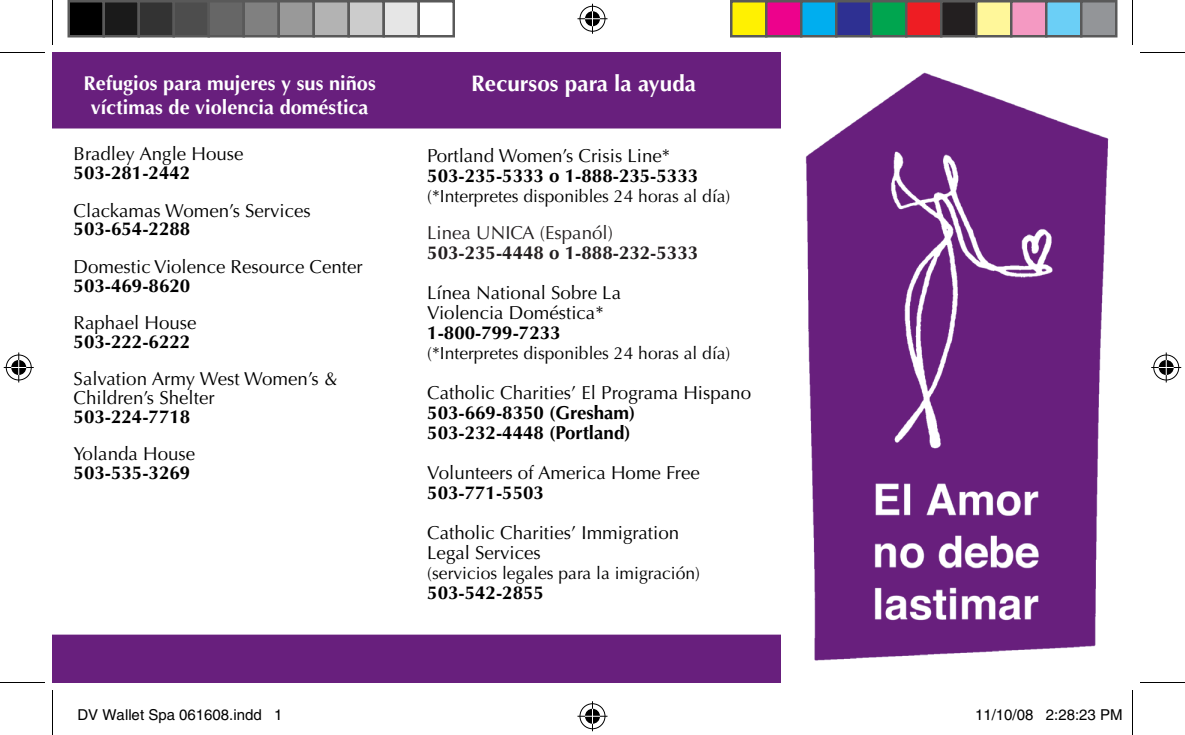
<style>
.page{position:relative;width:1185px;height:735px;background:#fff}
.page>*{position:absolute;margin:0;border:0;box-sizing:border-box;transform-origin:0 0}
.t1{font:700 22.5px "Optima";color:#fff}
.t2{font:700 20px/24px "Optima";color:#fff;text-align:center}
.t3{font:18.75px/18.8px "Optima";color:#000}
.t4{font:700 18.75px "Optima";color:#000}
.t5{font:700 18.75px "Optima";color:#231f20}
.t6{font:18.75px "Optima";color:#231f20}
.t7{font:17.5px "Optima";color:#000}
.t8{font:15px "Helvetica";color:#000}
</style>
<div class="page">
<div style="left:52px;top:52px;width:729px;height:76px;background:#681f7d"></div>
<div style="left:52px;top:635px;width:729px;height:47px;background:#681f7d"></div>
<img style="left:805px;top:72px;width:304px;height:589px">
<hr style="left:0;top:52px;width:45px;height:1px;background:#000">
<hr style="left:1140px;top:52px;width:45px;height:1px;background:#000">
<hr style="left:0;top:682px;width:45px;height:1px;background:#000">
<hr style="left:1140px;top:682px;width:45px;height:1px;background:#000">
<hr style="left:52px;top:0;width:1px;height:45px;background:#000">
<hr style="left:52px;top:690px;width:1px;height:45px;background:#000">
<hr style="left:1132px;top:0;width:1px;height:45px;background:#000">
<hr style="left:1132px;top:690px;width:1px;height:45px;background:#000">
<div style="left:578px;top:5px;width:29px;height:28px;border:3px solid #fff;border-radius:50%"></div>
<hr style="left:578px;top:17px;width:30px;height:3px;background:#fff">
<hr style="left:591px;top:4px;width:3px;height:30px;background:#fff">
<div style="left:583px;top:10px;width:19px;height:18px;border:3px solid #fff;border-radius:50%"></div>
<div style="left:580px;top:6px;width:25px;height:26px;border:1px solid #000;border-radius:50%"></div>
<hr style="left:578px;top:18px;width:30px;height:1px;background:#000">
<hr style="left:592px;top:4px;width:1px;height:30px;background:#000">
<svg style="left:585px;top:11px;width:15px;height:15px"></svg>
<div style="left:578px;top:702px;width:29px;height:28px;border:3px solid #fff;border-radius:50%"></div>
<hr style="left:578px;top:715px;width:30px;height:3px;background:#fff">
<hr style="left:591px;top:701px;width:3px;height:30px;background:#fff">
<div style="left:583px;top:707px;width:19px;height:18px;border:3px solid #fff;border-radius:50%"></div>
<div style="left:580px;top:703px;width:25px;height:26px;border:1px solid #000;border-radius:50%"></div>
<hr style="left:578px;top:716px;width:30px;height:1px;background:#000">
<hr style="left:592px;top:701px;width:1px;height:30px;background:#000">
<svg style="left:585px;top:709px;width:15px;height:15px"></svg>
<div style="left:5px;top:353px;width:28px;height:29px;border:3px solid #fff;border-radius:50%"></div>
<hr style="left:4px;top:366px;width:30px;height:3px;background:#fff">
<hr style="left:17px;top:352px;width:3px;height:30px;background:#fff">
<div style="left:10px;top:358px;width:18px;height:19px;border:3px solid #fff;border-radius:50%"></div>
<div style="left:6px;top:355px;width:26px;height:25px;border:1px solid #000;border-radius:50%"></div>
<hr style="left:4px;top:367px;width:30px;height:1px;background:#000">
<hr style="left:18px;top:352px;width:1px;height:30px;background:#000">
<svg style="left:11px;top:360px;width:15px;height:15px"></svg>
<div style="left:1152px;top:353px;width:28px;height:29px;border:3px solid #fff;border-radius:50%"></div>
<hr style="left:1151px;top:366px;width:30px;height:3px;background:#fff">
<hr style="left:1165px;top:352px;width:3px;height:30px;background:#fff">
<div style="left:1157px;top:358px;width:18px;height:19px;border:3px solid #fff;border-radius:50%"></div>
<div style="left:1153px;top:355px;width:26px;height:25px;border:1px solid #000;border-radius:50%"></div>
<hr style="left:1151px;top:367px;width:30px;height:1px;background:#000">
<hr style="left:1166px;top:352px;width:1px;height:30px;background:#000">
<svg style="left:1159px;top:360px;width:15px;height:15px"></svg>
<div style="left:69px;top:1px;width:35px;height:35px;background:#000"></div>
<div style="left:68px;top:0;width:37px;height:38px;border:2px solid #595959"></div>
<div style="left:104px;top:1px;width:35px;height:35px;background:#1a1a1a"></div>
<div style="left:102px;top:0;width:38px;height:38px;border:2px solid #595959"></div>
<div style="left:139px;top:1px;width:35px;height:35px;background:#333"></div>
<div style="left:138px;top:0;width:37px;height:38px;border:2px solid #595959"></div>
<div style="left:174px;top:1px;width:35px;height:35px;background:#4d4d4d"></div>
<div style="left:172px;top:0;width:38px;height:38px;border:2px solid #595959"></div>
<div style="left:209px;top:1px;width:35px;height:35px;background:#666"></div>
<div style="left:208px;top:0;width:37px;height:38px;border:2px solid #595959"></div>
<div style="left:244px;top:1px;width:35px;height:35px;background:#808080"></div>
<div style="left:242px;top:0;width:38px;height:38px;border:2px solid #595959"></div>
<div style="left:279px;top:1px;width:35px;height:35px;background:#999"></div>
<div style="left:278px;top:0;width:37px;height:38px;border:2px solid #595959"></div>
<div style="left:314px;top:1px;width:35px;height:35px;background:#b3b3b3"></div>
<div style="left:312px;top:0;width:38px;height:38px;border:2px solid #595959"></div>
<div style="left:349px;top:1px;width:35px;height:35px;background:#ccc"></div>
<div style="left:348px;top:0;width:37px;height:38px;border:2px solid #595959"></div>
<div style="left:384px;top:1px;width:35px;height:35px;background:#e6e6e6"></div>
<div style="left:382px;top:0;width:38px;height:38px;border:2px solid #595959"></div>
<div style="left:418px;top:0;width:37px;height:38px;border:2px solid #595959"></div>
<div style="left:731px;top:1px;width:35px;height:35px;background:#fff101"></div>
<div style="left:730px;top:0;width:38px;height:38px;border:2px solid #595959"></div>
<div style="left:766px;top:1px;width:35px;height:35px;background:#ed028c"></div>
<div style="left:765px;top:0;width:37px;height:38px;border:2px solid #595959"></div>
<div style="left:801px;top:1px;width:35px;height:35px;background:#00aeef"></div>
<div style="left:800px;top:0;width:38px;height:38px;border:2px solid #595959"></div>
<div style="left:836px;top:1px;width:35px;height:35px;background:#2e3092"></div>
<div style="left:835px;top:0;width:37px;height:38px;border:2px solid #595959"></div>
<div style="left:871px;top:1px;width:35px;height:35px;background:#00a54f"></div>
<div style="left:870px;top:0;width:38px;height:38px;border:2px solid #595959"></div>
<div style="left:906px;top:1px;width:35px;height:35px;background:#ee1d23"></div>
<div style="left:905px;top:0;width:37px;height:38px;border:2px solid #595959"></div>
<div style="left:941px;top:1px;width:35px;height:35px;background:#231f20"></div>
<div style="left:940px;top:0;width:38px;height:38px;border:2px solid #595959"></div>
<div style="left:976px;top:1px;width:35px;height:35px;background:#fff79a"></div>
<div style="left:975px;top:0;width:37px;height:38px;border:2px solid #595959"></div>
<div style="left:1011px;top:1px;width:35px;height:35px;background:#f499c2"></div>
<div style="left:1010px;top:0;width:38px;height:38px;border:2px solid #595959"></div>
<div style="left:1046px;top:1px;width:35px;height:35px;background:#6bcff6"></div>
<div style="left:1045px;top:0;width:37px;height:38px;border:2px solid #595959"></div>
<div style="left:1081px;top:1px;width:35px;height:35px;background:#939598"></div>
<div style="left:1080px;top:0;width:38px;height:38px;border:2px solid #595959"></div>
<div style="left:181px;top:710px;width:5px;height:10px;border:1px solid #fff;border-radius:50%"></div>
<div style="left:179px;top:709px;width:8px;height:12px;border:1px solid #fff;border-radius:50%"></div>
<div style="left:214px;top:710px;width:5px;height:10px;border:1px solid #fff;border-radius:50%"></div>
<div style="left:213px;top:709px;width:8px;height:12px;border:1px solid #fff;border-radius:50%"></div>
<div style="left:1006px;top:710px;width:5px;height:10px;border:1px solid #fff;border-radius:50%"></div>
<div style="left:1004px;top:709px;width:8px;height:12px;border:1px solid #fff;border-radius:50%"></div>
<div style="left:1018px;top:710px;width:6px;height:10px;border:1px solid #fff;border-radius:50%"></div>
<div style="left:1017px;top:709px;width:8px;height:12px;border:1px solid #fff;border-radius:50%"></div>
<p class="t2" style="left:84px;top:71px;width:294px">Refugios para mujeres y sus niños víctimas de violencia doméstica</p>
<p class="t1" style="left:471px;top:71px;width:226px">Recursos para la ayuda</p>
<p class="t3" style="left:74px;top:145px;width:171px">Bradley Angle House</p>
<p class="t4" style="left:74px;top:162px;width:118px">503-281-2442</p>
<p class="t3" style="left:74px;top:201px;width:239px">Clackamas Women’s Services</p>
<p class="t4" style="left:74px;top:218px;width:118px">503-654-2288</p>
<p class="t3" style="left:74px;top:257px;width:291px">Domestic Violence Resource Center</p>
<p class="t4" style="left:74px;top:274px;width:118px">503-469-8620</p>
<p class="t3" style="left:74px;top:314px;width:124px">Raphael House</p>
<p class="t4" style="left:74px;top:331px;width:118px">503-222-6222</p>
<p class="t3" style="left:74px;top:370px;width:265px">Salvation Army West Women’s &amp;<br>Children’s Shelter</p>
<p class="t4" style="left:74px;top:406px;width:118px">503-224-7718</p>
<p class="t3" style="left:74px;top:445px;width:123px">Yolanda House</p>
<p class="t4" style="left:74px;top:462px;width:118px">503-535-3269</p>
<p class="t3" style="left:427px;top:146px;width:244px">Portland Women’s Crisis Line*</p>
<p class="t4" style="left:427px;top:165px;width:272px">503-235-5333 o 1-888-235-5333</p>
<p class="t7" style="left:427px;top:186px;width:305px">(*Interpretes disponibles 24 horas al día)</p>
<p class="t6" style="left:427px;top:222px;width:187px">Linea UNICA (Espanól)</p>
<p class="t5" style="left:427px;top:242px;width:272px">503-235-4448 o 1-888-232-5333</p>
<p class="t3" style="left:427px;top:284px;width:195px">Línea National Sobre La</p>
<p class="t3" style="left:427px;top:304px;width:178px">Violencia Doméstica*</p>
<p class="t4" style="left:427px;top:322px;width:135px">1-800-799-7233</p>
<p class="t7" style="left:427px;top:343px;width:305px">(*Interpretes disponibles 24 horas al día)</p>
<p class="t3" style="left:427px;top:384px;width:325px">Catholic Charities’ El Programa Hispano</p>
<p class="t4" style="left:427px;top:402px;width:210px">503-669-8350 (Gresham)</p>
<p class="t4" style="left:427px;top:422px;width:205px">503-232-4448 (Portland)</p>
<p class="t3" style="left:427px;top:464px;width:274px">Volunteers of America Home Free</p>
<p class="t4" style="left:427px;top:482px;width:118px">503-771-5503</p>
<p class="t3" style="left:427px;top:524px;width:253px">Catholic Charities’ Immigration</p>
<p class="t3" style="left:427px;top:544px;width:115px">Legal Services</p>
<p class="t7" style="left:427px;top:563px;width:274px">(servicios legales para la imigración)</p>
<p class="t4" style="left:427px;top:582px;width:118px">503-542-2855</p>
<p class="t8" style="left:78px;top:706px;width:207px">DV Wallet Spa 061608.indd 1</p>
<p class="t8" style="left:975px;top:706px;width:149px">11/10/08 2:28:23 PM</p>
</div>
